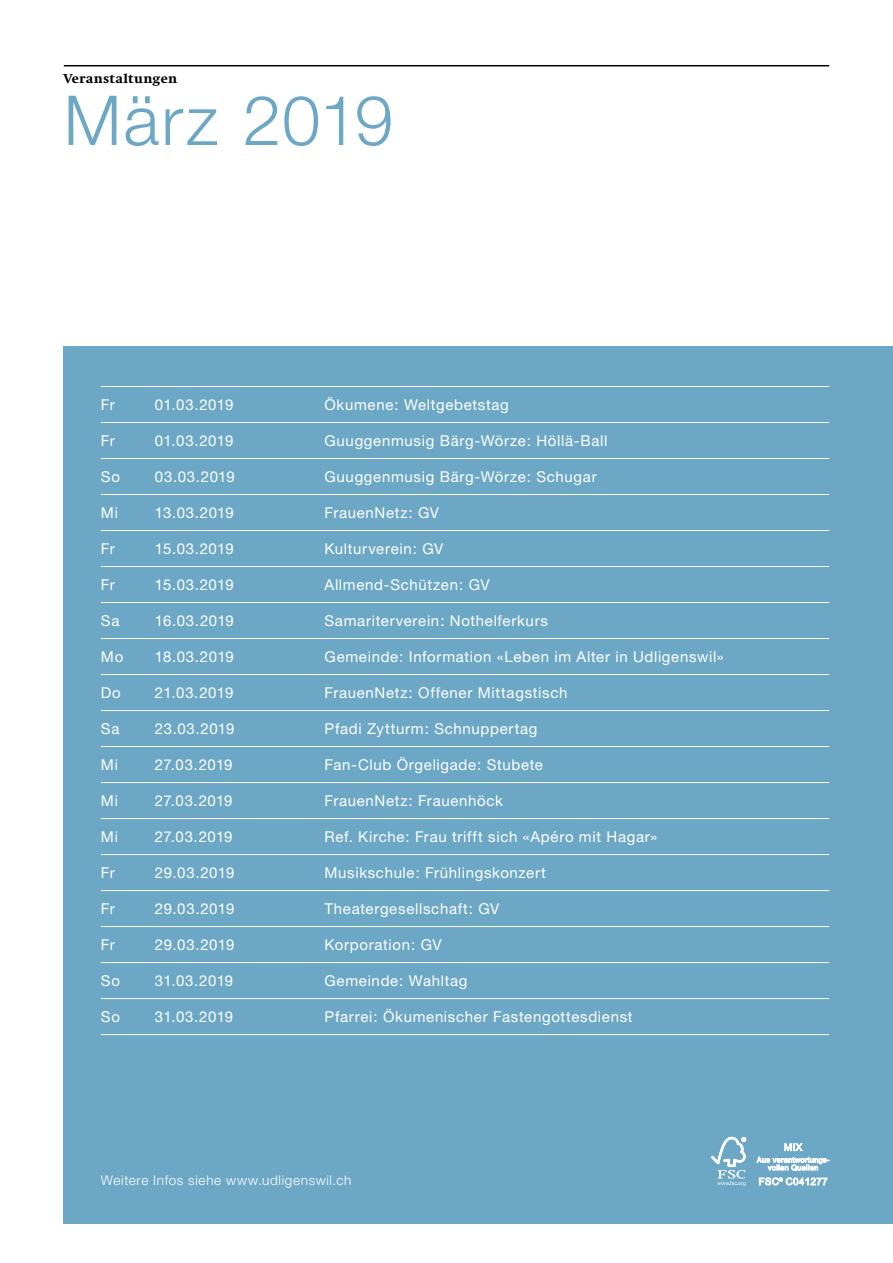
<style>
.page{position:relative;width:893px;height:1263px;background:#fff}
.page>*{position:absolute;margin:0;border:0;box-sizing:border-box;transform-origin:0 0}
.t1{font:300 69px "Helvetica Neue";letter-spacing:.02em;color:#6ca8c6}
.t2{font:15px "Helvetica Neue";letter-spacing:.045em;color:#fff}
.t3{font:300 13.5px "Helvetica Neue";letter-spacing:.05em;color:#fff}
.t4{font:800 13.5px "Swift";letter-spacing:.02em;color:#000}
</style>
<div class="page">
<div style="left:64px;top:347px;width:829px;height:877px;background:#6ca8c6"></div>
<hr style="left:101px;top:386px;width:728px;height:1px;background:#fff">
<hr style="left:101px;top:422px;width:728px;height:1px;background:#fff">
<hr style="left:101px;top:458px;width:728px;height:1px;background:#fff">
<hr style="left:101px;top:494px;width:728px;height:1px;background:#fff">
<hr style="left:101px;top:530px;width:728px;height:1px;background:#fff">
<hr style="left:101px;top:566px;width:728px;height:1px;background:#fff">
<hr style="left:101px;top:602px;width:728px;height:1px;background:#fff">
<hr style="left:101px;top:638px;width:728px;height:1px;background:#fff">
<hr style="left:101px;top:674px;width:728px;height:1px;background:#fff">
<hr style="left:101px;top:710px;width:728px;height:1px;background:#fff">
<hr style="left:101px;top:746px;width:728px;height:1px;background:#fff">
<hr style="left:101px;top:782px;width:728px;height:1px;background:#fff">
<hr style="left:101px;top:818px;width:728px;height:1px;background:#fff">
<hr style="left:101px;top:854px;width:728px;height:1px;background:#fff">
<hr style="left:101px;top:890px;width:728px;height:1px;background:#fff">
<hr style="left:101px;top:926px;width:728px;height:1px;background:#fff">
<hr style="left:101px;top:962px;width:728px;height:1px;background:#fff">
<hr style="left:101px;top:998px;width:728px;height:1px;background:#fff">
<hr style="left:101px;top:1034px;width:728px;height:1px;background:#fff">
<hr style="left:64px;top:65px;width:765px;height:1px;background:#000">
<svg style="left:711px;top:1137px;width:35px;height:49px"></svg>
<svg style="left:756px;top:1143px;width:73px;height:28px"></svg>
<svg style="left:759px;top:1177px;width:69px;height:8px"></svg>
<p class="t4" style="left:64px;top:72px;width:115px">Veranstaltungen</p>
<h1 class="t1" style="left:64px;top:78px;width:331px">März 2019</h1>
<p class="t2" style="left:101px;top:395px;width:15px">Fr</p>
<p class="t2" style="left:155px;top:395px;width:80px">01.03.2019</p>
<p class="t2" style="left:324px;top:395px;width:186px">Ökumene: Weltgebetstag</p>
<p class="t2" style="left:101px;top:431px;width:15px">Fr</p>
<p class="t2" style="left:155px;top:431px;width:80px">01.03.2019</p>
<p class="t2" style="left:324px;top:431px;width:284px">Guuggenmusig Bärg-Wörze: Höllä-Ball</p>
<p class="t2" style="left:101px;top:467px;width:21px">So</p>
<p class="t2" style="left:155px;top:467px;width:81px">03.03.2019</p>
<p class="t2" style="left:324px;top:467px;width:274px">Guuggenmusig Bärg-Wörze: Schugar</p>
<p class="t2" style="left:101px;top:503px;width:19px">Mi</p>
<p class="t2" style="left:155px;top:503px;width:80px">13.03.2019</p>
<p class="t2" style="left:324px;top:503px;width:116px">FrauenNetz: GV</p>
<p class="t2" style="left:101px;top:539px;width:15px">Fr</p>
<p class="t2" style="left:155px;top:539px;width:80px">15.03.2019</p>
<p class="t2" style="left:324px;top:539px;width:120px">Kulturverein: GV</p>
<p class="t2" style="left:101px;top:575px;width:15px">Fr</p>
<p class="t2" style="left:155px;top:575px;width:80px">15.03.2019</p>
<p class="t2" style="left:324px;top:575px;width:167px">Allmend-Schützen: GV</p>
<p class="t2" style="left:101px;top:611px;width:20px">Sa</p>
<p class="t2" style="left:155px;top:611px;width:80px">16.03.2019</p>
<p class="t2" style="left:324px;top:611px;width:225px">Samariterverein: Nothelferkurs</p>
<p class="t2" style="left:101px;top:647px;width:24px">Mo</p>
<p class="t2" style="left:155px;top:647px;width:80px">18.03.2019</p>
<p class="t2" style="left:324px;top:647px;width:401px">Gemeinde: Information «Leben im Alter in Udligenswil»</p>
<p class="t2" style="left:101px;top:683px;width:21px">Do</p>
<p class="t2" style="left:155px;top:683px;width:80px">21.03.2019</p>
<p class="t2" style="left:324px;top:683px;width:244px">FrauenNetz: Offener Mittagstisch</p>
<p class="t2" style="left:101px;top:719px;width:20px">Sa</p>
<p class="t2" style="left:155px;top:719px;width:81px">23.03.2019</p>
<p class="t2" style="left:324px;top:719px;width:214px">Pfadi Zytturm: Schnuppertag</p>
<p class="t2" style="left:101px;top:755px;width:19px">Mi</p>
<p class="t2" style="left:155px;top:755px;width:79px">27.03.2019</p>
<p class="t2" style="left:324px;top:755px;width:220px">Fan-Club Örgeligade: Stubete</p>
<p class="t2" style="left:101px;top:791px;width:19px">Mi</p>
<p class="t2" style="left:155px;top:791px;width:79px">27.03.2019</p>
<p class="t2" style="left:324px;top:791px;width:180px">FrauenNetz: Frauenhöck</p>
<p class="t2" style="left:101px;top:827px;width:19px">Mi</p>
<p class="t2" style="left:155px;top:827px;width:79px">27.03.2019</p>
<p class="t2" style="left:324px;top:827px;width:335px">Ref. Kirche: Frau trifft sich «Apéro mit Hagar»</p>
<p class="t2" style="left:101px;top:863px;width:15px">Fr</p>
<p class="t2" style="left:155px;top:863px;width:81px">29.03.2019</p>
<p class="t2" style="left:324px;top:863px;width:223px">Musikschule: Frühlingskonzert</p>
<p class="t2" style="left:101px;top:899px;width:15px">Fr</p>
<p class="t2" style="left:155px;top:899px;width:81px">29.03.2019</p>
<p class="t2" style="left:324px;top:899px;width:176px">Theatergesellschaft: GV</p>
<p class="t2" style="left:101px;top:935px;width:15px">Fr</p>
<p class="t2" style="left:155px;top:935px;width:81px">29.03.2019</p>
<p class="t2" style="left:324px;top:935px;width:119px">Korporation: GV</p>
<p class="t2" style="left:101px;top:971px;width:21px">So</p>
<p class="t2" style="left:155px;top:971px;width:80px">31.03.2019</p>
<p class="t2" style="left:324px;top:971px;width:145px">Gemeinde: Wahltag</p>
<p class="t2" style="left:101px;top:1007px;width:21px">So</p>
<p class="t2" style="left:155px;top:1007px;width:80px">31.03.2019</p>
<p class="t2" style="left:324px;top:1007px;width:310px">Pfarrei: Ökumenischer Fastengottesdienst</p>
<p class="t3" style="left:101px;top:1172px;width:252px">Weitere Infos siehe www.udligenswil.ch</p>
</div>
